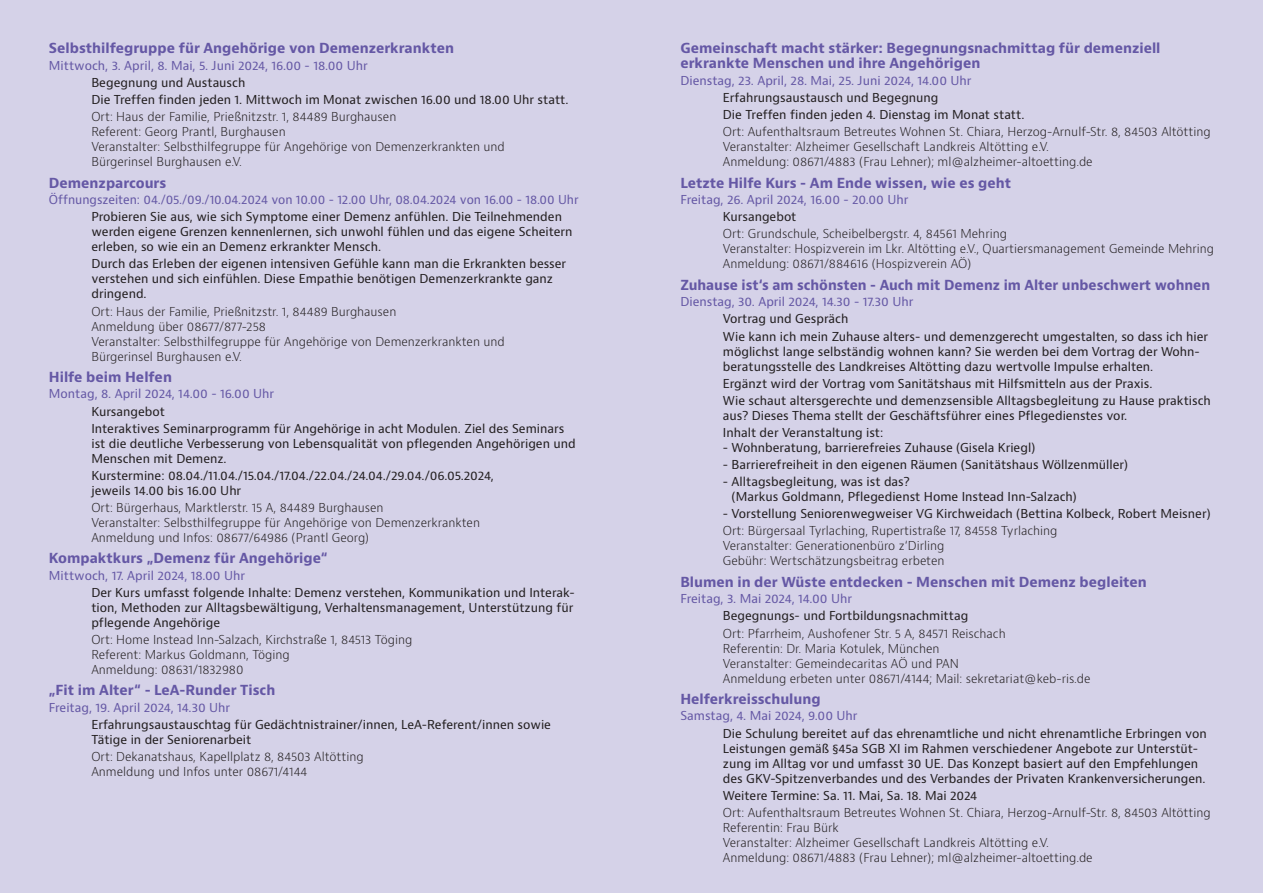
<style>
.page{position:relative;width:1263px;height:893px;background:#d5d2e8}
.page>*{position:absolute;margin:0;border:0;box-sizing:border-box;transform-origin:0 0}
.Veranstaltung{font:700 13.5px/15px "Bernino Sans";color:#6558a5}
.Beschreibung{font:12px/15px "Bernino Sans";color:#231f20}
.Informationen{font:300 12px/15px "Bernino Sans";color:#231f20}
.Datum_Uhrzeit{font:12px "Bernino Sans";color:#6558a5}
</style>
<div class="page">
<p class="Veranstaltung" style="left:49px;top:41px;width:407px">Selbsthilfegruppe für Angehörige von Demenzerkrankten</p>
<p class="Datum_Uhrzeit" style="left:49px;top:58px;width:320px">Mittwoch, 3. April, 8. Mai, 5. Juni 2024, 16.00 - 18.00 Uhr</p>
<p class="Beschreibung" style="left:91px;top:75px;width:155px">Begegnung und Austausch</p>
<p class="Beschreibung" style="left:91px;top:93px;width:478px">Die Treffen finden jeden 1. Mittwoch im Monat zwischen 16.00 und 18.00 Uhr statt.</p>
<p class="Informationen" style="left:91px;top:110px;width:306px">Ort: Haus der Familie, Prießnitzstr. 1, 84489 Burghausen</p>
<p class="Informationen" style="left:91px;top:125px;width:196px">Referent: Georg Prantl, Burghausen</p>
<p class="Informationen" style="left:91px;top:140px;width:415px">Veranstalter: Selbsthilfegruppe für Angehörige von Demenzerkrankten und<br>Bürgerinsel Burghausen e.V.</p>
<p class="Veranstaltung" style="left:49px;top:176px;width:119px">Demenzparcours</p>
<p class="Datum_Uhrzeit" style="left:49px;top:192px;width:531px">Öffnungszeiten: 04./05./09./10.04.2024 von 10.00 - 12.00 Uhr, 08.04.2024 von 16.00 - 18.00 Uhr</p>
<p class="Beschreibung" style="left:91px;top:210px;width:483px">Probieren Sie aus, wie sich Symptome einer Demenz anfühlen. Die Teilnehmenden werden eigene Grenzen kennenlernen, sich unwohl fühlen und das eigene Scheitern erleben, so wie ein an Demenz erkrankter Mensch.</p>
<p class="Beschreibung" style="left:91px;top:257px;width:476px">Durch das Erleben der eigenen intensiven Gefühle kann man die Erkrankten besser verstehen und sich einfühlen. Diese Empathie benötigen Demenzerkrankte ganz dringend.</p>
<p class="Informationen" style="left:91px;top:304px;width:306px">Ort: Haus der Familie, Prießnitzstr. 1, 84489 Burghausen</p>
<p class="Informationen" style="left:91px;top:319px;width:176px">Anmeldung über 08677/877-258</p>
<p class="Informationen" style="left:91px;top:334px;width:415px">Veranstalter: Selbsthilfegruppe für Angehörige von Demenzerkrankten und<br>Bürgerinsel Burghausen e.V.</p>
<p class="Veranstaltung" style="left:49px;top:370px;width:125px">Hilfe beim Helfen</p>
<p class="Datum_Uhrzeit" style="left:49px;top:386px;width:227px">Montag, 8. April 2024, 14.00 - 16.00 Uhr</p>
<p class="Beschreibung" style="left:91px;top:404px;width:75px">Kursangebot</p>
<p class="Beschreibung" style="left:91px;top:421px;width:486px">Interaktives Seminarprogramm für Angehörige in acht Modulen. Ziel des Seminars ist die deutliche Verbesserung von Lebensqualität von pflegenden Angehörigen und<br>Menschen mit Demenz.</p>
<p class="Beschreibung" style="left:91px;top:468px;width:404px">Kurstermine: 08.04./11.04./15.04./17.04./22.04./24.04./29.04./06.05.2024, jeweils 14.00 bis 16.00 Uhr</p>
<p class="Informationen" style="left:91px;top:500px;width:294px">Ort: Bürgerhaus, Marktlerstr. 15 A, 84489 Burghausen</p>
<p class="Informationen" style="left:91px;top:515px;width:390px">Veranstalter: Selbsthilfegruppe für Angehörige von Demenzerkrankten</p>
<p class="Informationen" style="left:91px;top:530px;width:279px">Anmeldung und Infos: 08677/64986 (Prantl Georg)</p>
<p class="Veranstaltung" style="left:49px;top:551px;width:280px">Kompaktkurs „Demenz für Angehörige“</p>
<p class="Datum_Uhrzeit" style="left:49px;top:568px;width:198px">Mittwoch, 17. April 2024, 18.00 Uhr</p>
<p class="Beschreibung" style="left:91px;top:585px;width:485px;text-align:justify">Der Kurs umfasst folgende Inhalte: Demenz verstehen, Kommunikation und Interak&shy;tion, Methoden zur Alltagsbewältigung, Verhaltensmanagement, Unterstützung für pflegende Angehörige</p>
<p class="Informationen" style="left:91px;top:632px;width:322px">Ort: Home Instead Inn-Salzach, Kirchstraße 1, 84513 Töging</p>
<p class="Informationen" style="left:91px;top:647px;width:200px">Referent: Markus Goldmann, Töging</p>
<p class="Informationen" style="left:91px;top:662px;width:154px">Anmeldung: 08631/1832980</p>
<p class="Veranstaltung" style="left:49px;top:683px;width:228px">„Fit im Alter“ - LeA-Runder Tisch</p>
<p class="Datum_Uhrzeit" style="left:49px;top:700px;width:183px">Freitag, 19. April 2024, 14.30 Uhr</p>
<p class="Beschreibung" style="left:91px;top:717px;width:461px">Erfahrungsaustauschtag für Gedächtnistrainer/innen, LeA-Referent/innen sowie<br>Tätige in der Seniorenarbeit</p>
<p class="Informationen" style="left:91px;top:750px;width:274px">Ort: Dekanatshaus, Kapellplatz 8, 84503 Altötting</p>
<p class="Informationen" style="left:91px;top:765px;width:218px">Anmeldung und Infos unter 08671/4144</p>
<p class="Veranstaltung" style="left:680px;top:41px;width:482px">Gemeinschaft macht stärker: Begegnungsnachmittag für demenziell erkrankte Menschen und ihre Angehörigen</p>
<p class="Datum_Uhrzeit" style="left:680px;top:73px;width:293px">Dienstag, 23. April, 28. Mai, 25. Juni 2024, 14.00 Uhr</p>
<p class="Beschreibung" style="left:723px;top:90px;width:217px">Erfahrungsaustausch und Begegnung</p>
<p class="Beschreibung" style="left:723px;top:108px;width:303px">Die Treffen finden jeden 4. Dienstag im Monat statt.</p>
<p class="Informationen" style="left:723px;top:125px;width:489px">Ort: Aufenthaltsraum Betreutes Wohnen St. Chiara, Herzog-Arnulf-Str. 8, 84503 Altötting</p>
<p class="Informationen" style="left:723px;top:140px;width:327px">Veranstalter: Alzheimer Gesellschaft Landkreis Altötting e.V.</p>
<p class="Informationen" style="left:723px;top:155px;width:371px">Anmeldung: 08671/4883 (Frau Lehner); ml@alzheimer-altoetting.de</p>
<p class="Veranstaltung" style="left:680px;top:176px;width:332px">Letzte Hilfe Kurs - Am Ende wissen, wie es geht</p>
<p class="Datum_Uhrzeit" style="left:680px;top:192px;width:229px">Freitag, 26. April 2024, 16.00 - 20.00 Uhr</p>
<p class="Beschreibung" style="left:723px;top:210px;width:75px">Kursangebot</p>
<p class="Informationen" style="left:723px;top:227px;width:286px">Ort: Grundschule, Scheibelbergstr. 4, 84561 Mehring</p>
<p class="Informationen" style="left:723px;top:242px;width:493px">Veranstalter: Hospizverein im Lkr. Altötting e.V., Quartiersmanagement Gemeinde Mehring</p>
<p class="Informationen" style="left:723px;top:257px;width:250px">Anmeldung: 08671/884616 (Hospizverein AÖ)</p>
<p class="Veranstaltung" style="left:680px;top:278px;width:531px">Zuhause ist‘s am schönsten - Auch mit Demenz im Alter unbeschwert wohnen</p>
<p class="Datum_Uhrzeit" style="left:680px;top:294px;width:234px">Dienstag, 30. April 2024, 14.30 - 17.30 Uhr</p>
<p class="Beschreibung" style="left:723px;top:312px;width:127px">Vortrag und Gespräch</p>
<p class="Beschreibung" style="left:723px;top:329px;width:487px">Wie kann ich mein Zuhause alters- und demenzgerecht umgestalten, so dass ich hier möglichst lange selbständig wohnen kann? Sie werden bei dem Vortrag der Wohn&shy;beratungsstelle des Landkreises Altötting dazu wertvolle Impulse erhalten.</p>
<p class="Beschreibung" style="left:723px;top:376px;width:431px">Ergänzt wird der Vortrag vom Sanitätshaus mit Hilfsmitteln aus der Praxis.</p>
<p class="Beschreibung" style="left:723px;top:393px;width:489px">Wie schaut altersgerechte und demenzsensible Alltagsbegleitung zu Hause praktisch aus? Dieses Thema stellt der Geschäftsführer eines Pflegedienstes vor.</p>
<p class="Beschreibung" style="left:723px;top:425px;width:162px">Inhalt der Veranstaltung ist:</p>
<p class="Beschreibung" style="left:723px;top:440px;width:314px">- Wohnberatung, barrierefreies Zuhause (Gisela Kriegl)</p>
<p class="Beschreibung" style="left:723px;top:457px;width:407px">- Barrierefreiheit in den eigenen Räumen (Sanitätshaus Wöllzenmüller)</p>
<p class="Beschreibung" style="left:732px;top:475px;width:347px;text-indent:-9px">- Alltagsbegleitung, was ist das?<br>(Markus Goldmann, Pflegedienst Home Instead Inn-Salzach)</p>
<p class="Beschreibung" style="left:723px;top:507px;width:489px">- Vorstellung Seniorenwegweiser VG Kirchweidach (Bettina Kolbeck, Robert Meisner)</p>
<p class="Informationen" style="left:723px;top:524px;width:336px">Ort: Bürgersaal Tyrlaching, Rupertistraße 17, 84558 Tyrlaching</p>
<p class="Informationen" style="left:723px;top:539px;width:223px">Veranstalter: Generationenbüro z‘Dirling</p>
<p class="Informationen" style="left:723px;top:554px;width:223px">Gebühr: Wertschätzungsbeitrag erbeten</p>
<p class="Veranstaltung" style="left:680px;top:575px;width:468px">Blumen in der Wüste entdecken - Menschen mit Demenz begleiten</p>
<p class="Datum_Uhrzeit" style="left:680px;top:591px;width:173px">Freitag, 3. Mai 2024, 14.00 Uhr</p>
<p class="Beschreibung" style="left:723px;top:609px;width:247px">Begegnungs- und Fortbildungsnachmittag</p>
<p class="Informationen" style="left:723px;top:626px;width:284px">Ort: Pfarrheim, Aushofener Str. 5 A, 84571 Reischach</p>
<p class="Informationen" style="left:723px;top:641px;width:218px">Referentin: Dr. Maria Kotulek, München</p>
<p class="Informationen" style="left:723px;top:656px;width:237px">Veranstalter: Gemeindecaritas AÖ und PAN</p>
<p class="Informationen" style="left:723px;top:671px;width:369px">Anmeldung erbeten unter 08671/4144; Mail: sekretariat@keb-ris.de</p>
<p class="Veranstaltung" style="left:680px;top:692px;width:142px">Helferkreisschulung</p>
<p class="Datum_Uhrzeit" style="left:680px;top:708px;width:179px">Samstag, 4. Mai 2024, 9.00 Uhr</p>
<p class="Beschreibung" style="left:723px;top:726px;width:485px">Die Schulung bereitet auf das ehrenamtliche und nicht ehrenamtliche Erbringen von Leistungen gemäß §45a SGB XI im Rahmen verschiedener Angebote zur Unterstüt&shy;zung im Alltag vor und umfasst 30 UE. Das Konzept basiert auf den Empfehlungen des GKV-Spitzenverbandes und des Verbandes der Privaten Krankenversicherungen.</p>
<p class="Beschreibung" style="left:723px;top:788px;width:256px">Weitere Termine: Sa. 11. Mai, Sa. 18. Mai 2024</p>
<p class="Informationen" style="left:723px;top:805px;width:489px">Ort: Aufenthaltsraum Betreutes Wohnen St. Chiara, Herzog-Arnulf-Str. 8, 84503 Altötting</p>
<p class="Informationen" style="left:723px;top:820px;width:117px">Referentin: Frau Bürk</p>
<p class="Informationen" style="left:723px;top:835px;width:327px">Veranstalter: Alzheimer Gesellschaft Landkreis Altötting e.V.</p>
<p class="Informationen" style="left:723px;top:850px;width:371px">Anmeldung: 08671/4883 (Frau Lehner); ml@alzheimer-altoetting.de</p>
</div>
